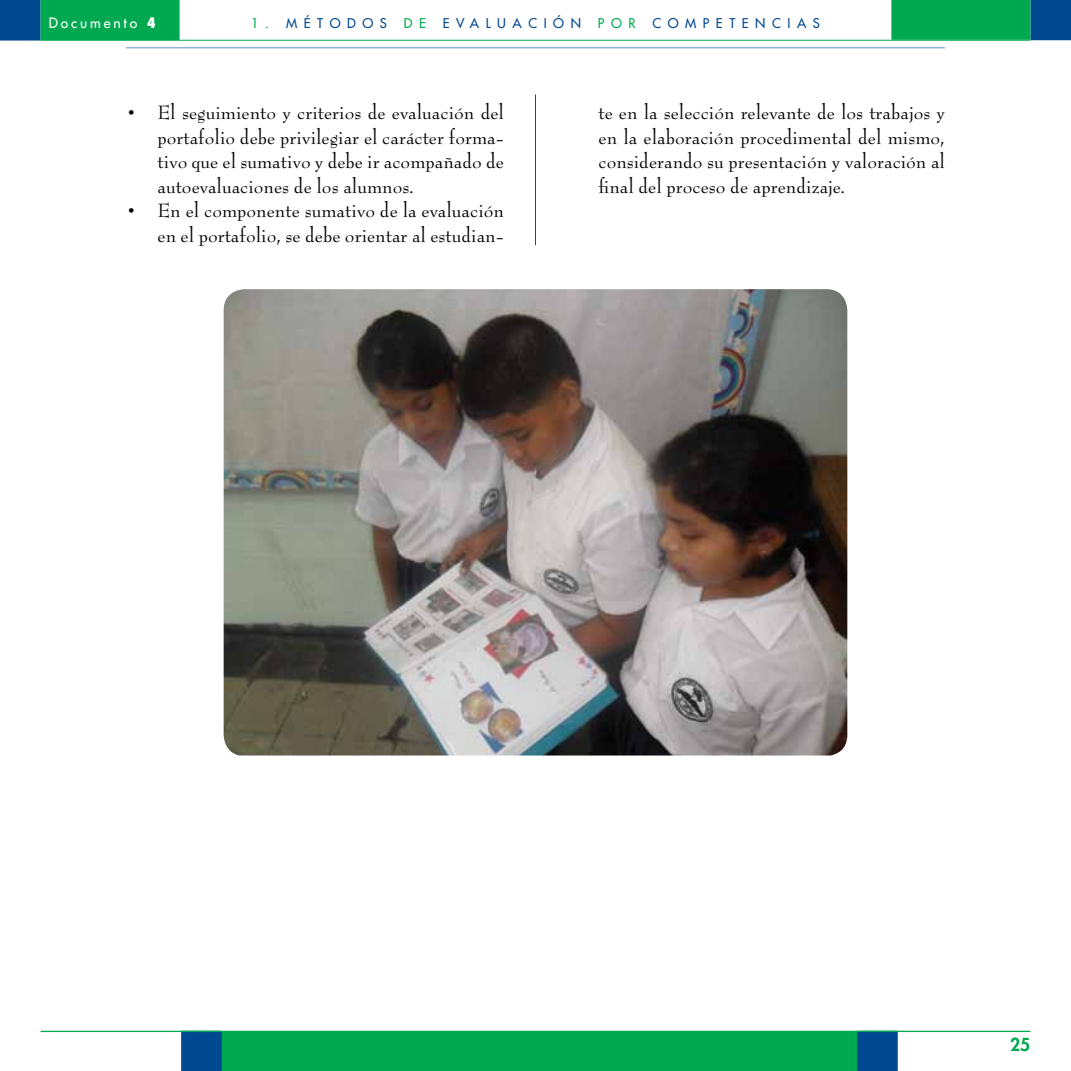
<style>
.page{position:relative;width:1071px;height:1071px;background:#fff}
.page>*{position:absolute;margin:0;border:0;box-sizing:border-box;transform-origin:0 0}
.t1{font:21px/24.5px "Bernhard Modern Std";color:#000;text-align:justify}
.t2{font:800 17.5px "Futura";color:#00a94f}
.t3{font:14px "Futura";letter-spacing:.2em;color:#fff}
.t4{font:13.12px "Futura";letter-spacing:.5em;color:#004990}
.t5{font:13.12px "Futura";color:#00a94f}
.s1{font-weight:800;font-stretch:condensed}
.s2{color:#00a94f}
</style>
<div class="page">
<hr style="left:41px;top:40px;width:989px;height:1px;background:#00a94f">
<hr style="left:126px;top:47px;width:819px;height:1px;background:#004990">
<svg style="left:891px;top:0;width:180px;height:40px;background:#01935e"></svg>
<svg style="left:0;top:0;width:180px;height:41px;background:#02945f"></svg>
<svg style="left:181px;top:1032px;width:717px;height:39px;background:#009e56"></svg>
<hr style="left:41px;top:1031px;width:989px;height:1px;background:#00a94f">
<img style="left:224px;top:289px;width:623px;height:467px">
<hr style="left:535px;top:94px;width:1px;height:151px;background:#25408f">
<p class="t3" style="left:49px;top:14px;width:108px">Documento <span class="s1">4</span></p>
<p class="t4" style="left:251px;top:15px;width:137px"><span class="s2">1.</span> MÉTODOS</p>
<p class="t5" style="left:404px;top:15px;width:24px">D E</p>
<p class="t4" style="left:443px;top:15px;width:140px">EVALUACIÓN</p>
<p class="t5" style="left:598px;top:15px;width:39px">POR</p>
<p class="t4" style="left:652px;top:15px;width:169px">COMPETENCIAS</p>
<p class="t1" style="left:158px;top:100px;width:348px;text-indent:-32px">• El seguimiento y criterios de evaluación del portafolio debe privilegiar el carácter forma&shy;tivo que el sumativo y debe ir acompañado de autoevaluaciones de los alumnos.</p>
<p class="t1" style="left:126px;top:199px;width:380px;text-align:right">• En el componente sumativo de la evaluación en el portafolio, se debe orientar al estudian-</p>
<p class="t1" style="left:598px;top:101px;width:348px">te en la selección relevante de los trabajos y en la elaboración procedimental del mismo, considerando su presentación y valoración al final del proceso de aprendizaje.</p>
<p class="t2" style="left:1010px;top:1033px;width:22px">25</p>
</div>
